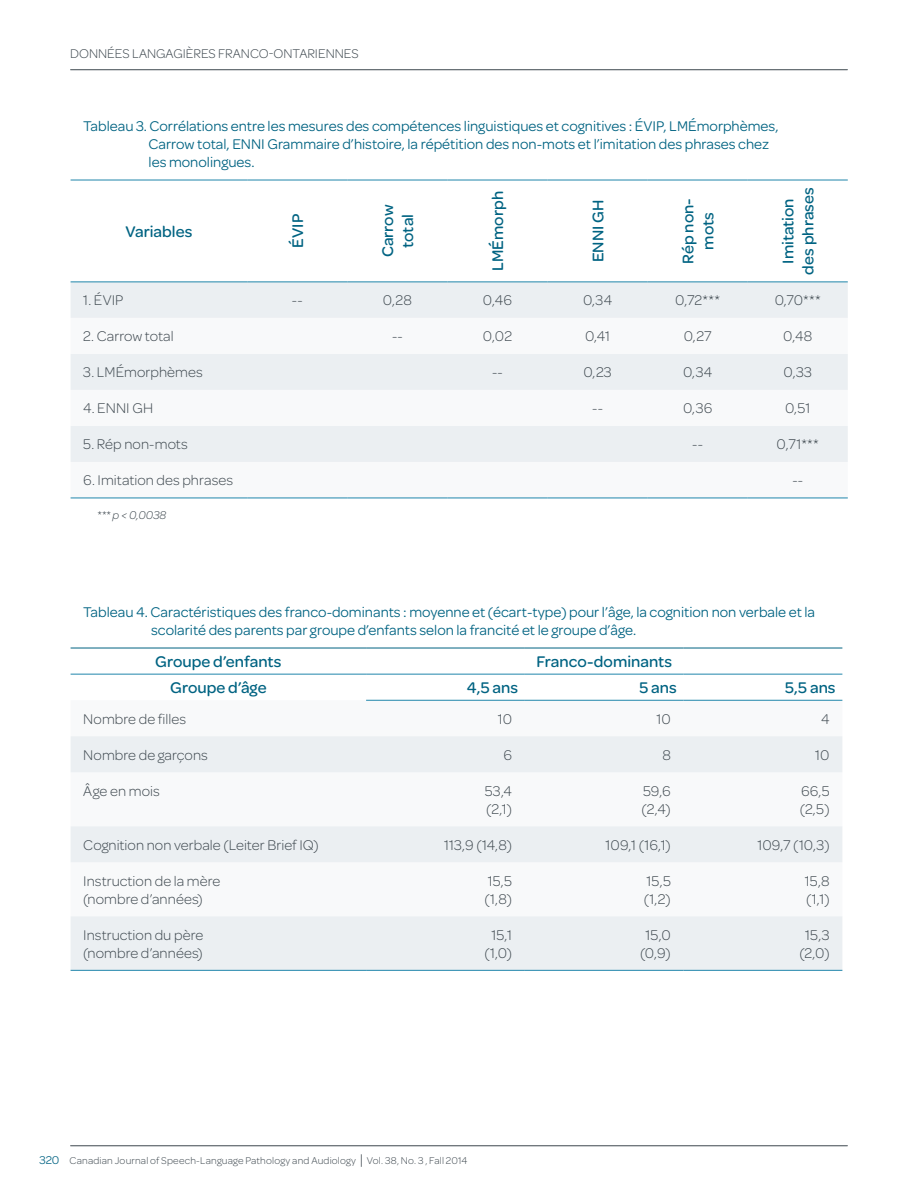
<style>
.page{position:relative;width:918px;height:1188px;background:#fff}
.page>*{position:absolute;margin:0;border:0;box-sizing:border-box;transform-origin:0 0}
.Text_left{font:500 16.5px/19.8px "Omnes";color:#016382;text-align:center}
.Text_basic{font:300 15px "Omnes";letter-spacing:.005em;color:#3d474e}
.Table_cell_indented{font:15px/18px "Omnes";color:#016382}
.Running_Head{font:300 13.5px "Omnes";color:#3d474e}
.Table_notes{font:italic 300 12px "Omnes";color:#3d474e}
.t1{font:300 10.5px "Omnes";letter-spacing:.015em;color:#3d474e}
.s1{font-weight:400;font-size:12px;color:#0c6988}
.s2{font-size:15px}
</style>
<div class="page">
<hr style="left:71px;top:1146px;width:776px;height:1px;background:#3d474e">
<hr style="left:71px;top:69px;width:776px;height:1px;background:#3d474e">
<div style="left:71px;top:283px;width:777px;height:35px;background:#ebeff2"></div>
<svg style="left:71px;top:354px;width:777px;height:144px;fill:#eceff2"></svg>
<hr style="left:71px;top:180px;width:176px;height:1px;background:#2086ab">
<hr style="left:247px;top:180px;width:100px;height:1px;background:#2086ab">
<hr style="left:347px;top:180px;width:100px;height:1px;background:#2086ab">
<hr style="left:447px;top:180px;width:101px;height:1px;background:#2086ab">
<hr style="left:548px;top:180px;width:100px;height:1px;background:#2086ab">
<hr style="left:648px;top:180px;width:100px;height:1px;background:#2086ab">
<hr style="left:748px;top:180px;width:100px;height:1px;background:#2086ab">
<hr style="left:71px;top:282px;width:176px;height:1px;background:#2086ab">
<hr style="left:247px;top:282px;width:100px;height:1px;background:#2086ab">
<hr style="left:347px;top:282px;width:100px;height:1px;background:#2086ab">
<hr style="left:447px;top:282px;width:101px;height:1px;background:#2086ab">
<hr style="left:548px;top:282px;width:100px;height:1px;background:#2086ab">
<hr style="left:648px;top:282px;width:100px;height:1px;background:#2086ab">
<hr style="left:748px;top:282px;width:100px;height:1px;background:#2086ab">
<hr style="left:71px;top:498px;width:176px;height:1px;background:#2086ab">
<hr style="left:247px;top:498px;width:100px;height:1px;background:#2086ab">
<hr style="left:347px;top:498px;width:100px;height:1px;background:#2086ab">
<hr style="left:447px;top:498px;width:101px;height:1px;background:#2086ab">
<hr style="left:548px;top:498px;width:100px;height:1px;background:#2086ab">
<hr style="left:648px;top:498px;width:100px;height:1px;background:#2086ab">
<hr style="left:748px;top:498px;width:100px;height:1px;background:#2086ab">
<svg style="left:71px;top:736px;width:771px;height:234px;fill:#ebeff2"></svg>
<hr style="left:71px;top:648px;width:295px;height:1px;background:#016382">
<hr style="left:366px;top:648px;width:159px;height:1px;background:#016382">
<hr style="left:525px;top:648px;width:159px;height:1px;background:#016382">
<hr style="left:684px;top:648px;width:158px;height:1px;background:#016382">
<hr style="left:366px;top:700px;width:159px;height:1px;background:#2086ab">
<hr style="left:525px;top:700px;width:159px;height:1px;background:#2086ab">
<hr style="left:684px;top:700px;width:158px;height:1px;background:#2086ab">
<hr style="left:71px;top:674px;width:295px;height:1px;background:#2086ab">
<hr style="left:366px;top:674px;width:159px;height:1px;background:#2086ab">
<hr style="left:525px;top:674px;width:159px;height:1px;background:#2086ab">
<hr style="left:684px;top:674px;width:158px;height:1px;background:#2086ab">
<hr style="left:71px;top:970px;width:295px;height:1px;background:#2086ab">
<hr style="left:366px;top:970px;width:159px;height:1px;background:#2086ab">
<hr style="left:525px;top:970px;width:159px;height:1px;background:#2086ab">
<hr style="left:684px;top:970px;width:158px;height:1px;background:#2086ab">
<p class="Running_Head" style="left:70px;top:45px;width:290px">DONNÉES LANGAGIÈRES FRANCO-ONTARIENNES</p>
<p class="Table_cell_indented" style="left:149px;top:116px;width:631px;text-indent:-65px">Tableau 3. Corrélations entre les mesures des compétences linguistiques et cognitives : ÉVIP, LMÉmorphèmes,<br>Carrow total, ENNI Grammaire d’histoire, la répétition des non-mots et l’imitation des phrases chez les monolingues.</p>
<p class="Text_left" style="left:125px;top:220px;width:68px">Variables</p>
<p class="Text_left" style="left:287px;top:248px;width:36px;rotate:-90deg">ÉVIP</p>
<p class="Text_left" style="left:377px;top:257px;width:54px;rotate:-90deg">Carrow total</p>
<p class="Text_left" style="left:487px;top:271px;width:81px;rotate:-90deg">LMÉmorph</p>
<p class="Text_left" style="left:587px;top:262px;width:64px;rotate:-90deg">ENNI GH</p>
<p class="Text_left" style="left:677px;top:264px;width:67px;rotate:-90deg">Rép non&shy;mots</p>
<p class="Text_left" style="left:777px;top:264px;width:67px;rotate:-90deg">Imitation</p>
<p class="Text_left" style="left:797px;top:275px;width:89px;rotate:-90deg">des phrases</p>
<p class="Text_basic" style="left:83px;top:290px;width:42px">1. ÉVIP</p>
<p class="Text_basic" style="left:292px;top:290px;width:12px">--</p>
<p class="Text_basic" style="left:383px;top:290px;width:30px">0,28</p>
<p class="Text_basic" style="left:483px;top:290px;width:31px">0,46</p>
<p class="Text_basic" style="left:583px;top:290px;width:31px">0,34</p>
<p class="Text_basic" style="left:675px;top:290px;width:47px">0,72***</p>
<p class="Text_basic" style="left:775px;top:290px;width:48px">0,70***</p>
<p class="Text_basic" style="left:83px;top:326px;width:92px">2. Carrow total</p>
<p class="Text_basic" style="left:392px;top:326px;width:12px">--</p>
<p class="Text_basic" style="left:483px;top:326px;width:31px">0,02</p>
<p class="Text_basic" style="left:585px;top:326px;width:27px">0,41</p>
<p class="Text_basic" style="left:684px;top:326px;width:29px">0,27</p>
<p class="Text_basic" style="left:783px;top:326px;width:31px">0,48</p>
<p class="Text_basic" style="left:83px;top:362px;width:121px">3. LMÉmorphèmes</p>
<p class="Text_basic" style="left:492px;top:362px;width:12px">--</p>
<p class="Text_basic" style="left:583px;top:362px;width:30px">0,23</p>
<p class="Text_basic" style="left:683px;top:362px;width:31px">0,34</p>
<p class="Text_basic" style="left:783px;top:362px;width:30px">0,33</p>
<p class="Text_basic" style="left:83px;top:398px;width:71px">4. ENNI GH</p>
<p class="Text_basic" style="left:592px;top:398px;width:12px">--</p>
<p class="Text_basic" style="left:683px;top:398px;width:31px">0,36</p>
<p class="Text_basic" style="left:785px;top:398px;width:27px">0,51</p>
<p class="Text_basic" style="left:83px;top:434px;width:106px">5. Rép non-mots</p>
<p class="Text_basic" style="left:692px;top:434px;width:12px">--</p>
<p class="Text_basic" style="left:777px;top:434px;width:44px">0,71***</p>
<p class="Text_basic" style="left:83px;top:470px;width:151px">6. Imitation des phrases</p>
<p class="Text_basic" style="left:792px;top:470px;width:12px">--</p>
<p class="Table_notes" style="left:97px;top:507px;width:71px">*** p &lt; 0,0038</p>
<p class="Table_cell_indented" style="left:151px;top:602px;width:666px;text-indent:-68px">Tableau 4. Caractéristiques des franco-dominants : moyenne et (écart-type) pour l’âge, la cognition non verbale et la scolarité des parents par groupe d’enfants selon la francité et le groupe d’âge.</p>
<p class="Text_left" style="left:155px;top:651px;width:128px">Groupe d’enfants</p>
<p class="Text_left" style="left:536px;top:651px;width:137px">Franco-dominants</p>
<p class="Text_left" style="left:170px;top:677px;width:98px">Groupe d’âge</p>
<p class="Text_left" style="left:467px;top:677px;width:53px">4,5 ans</p>
<p class="Text_left" style="left:640px;top:677px;width:39px">5 ans</p>
<p class="Text_left" style="left:785px;top:677px;width:52px">5,5 ans</p>
<p class="Text_basic" style="left:83px;top:709px;width:104px">Nombre de filles</p>
<p class="Text_basic" style="left:498px;top:709px;width:16px">10</p>
<p class="Text_basic" style="left:657px;top:709px;width:16px">10</p>
<p class="Text_basic" style="left:821px;top:709px;width:10px">4</p>
<p class="Text_basic" style="left:83px;top:745px;width:126px">Nombre de garçons</p>
<p class="Text_basic" style="left:504px;top:745px;width:10px">6</p>
<p class="Text_basic" style="left:662px;top:745px;width:10px">8</p>
<p class="Text_basic" style="left:815px;top:745px;width:16px">10</p>
<p class="Text_basic" style="left:83px;top:781px;width:78px">Âge en mois</p>
<p class="Text_basic" style="left:485px;top:781px;width:29px">53,4</p>
<p class="Text_basic" style="left:486px;top:799px;width:27px">(2,1)</p>
<p class="Text_basic" style="left:643px;top:781px;width:29px">59,6</p>
<p class="Text_basic" style="left:642px;top:799px;width:31px">(2,4)</p>
<p class="Text_basic" style="left:801px;top:781px;width:30px">66,5</p>
<p class="Text_basic" style="left:800px;top:799px;width:31px">(2,5)</p>
<p class="Text_basic" style="left:83px;top:835px;width:237px">Cognition non verbale (Leiter Brief IQ)</p>
<p class="Text_basic" style="left:444px;top:835px;width:69px">113,9 (14,8)</p>
<p class="Text_basic" style="left:606px;top:835px;width:67px">109,1 (16,1)</p>
<p class="Text_basic" style="left:757px;top:835px;width:74px">109,7 (10,3)</p>
<p class="Text_basic" style="left:83px;top:871px;width:139px">Instruction de la mère</p>
<p class="Text_basic" style="left:83px;top:889px;width:121px">(nombre d’années)</p>
<p class="Text_basic" style="left:805px;top:871px;width:26px">15,8</p>
<p class="Text_basic" style="left:806px;top:889px;width:25px">(1,1)</p>
<p class="Text_basic" style="left:488px;top:871px;width:26px">15,5</p>
<p class="Text_basic" style="left:485px;top:889px;width:29px">(1,8)</p>
<p class="Text_basic" style="left:647px;top:871px;width:26px">15,5</p>
<p class="Text_basic" style="left:644px;top:889px;width:29px">(1,2)</p>
<p class="Text_basic" style="left:83px;top:925px;width:121px">Instruction du père</p>
<p class="Text_basic" style="left:83px;top:943px;width:121px">(nombre d’années)</p>
<p class="Text_basic" style="left:491px;top:925px;width:22px">15,1</p>
<p class="Text_basic" style="left:484px;top:943px;width:29px">(1,0)</p>
<p class="t1" style="left:39px;top:1154px;width:430px"><span class="s1">320</span> Canadian Journal of Speech-Language Pathology and Audiology <span class="s2">|</span> Vol. 38, No. 3 , Fall 2014</p>
<p class="Text_basic" style="left:646px;top:925px;width:27px">15,0</p>
<p class="Text_basic" style="left:640px;top:943px;width:32px">(0,9)</p>
<p class="Text_basic" style="left:805px;top:925px;width:26px">15,3</p>
<p class="Text_basic" style="left:799px;top:943px;width:32px">(2,0)</p>
</div>
